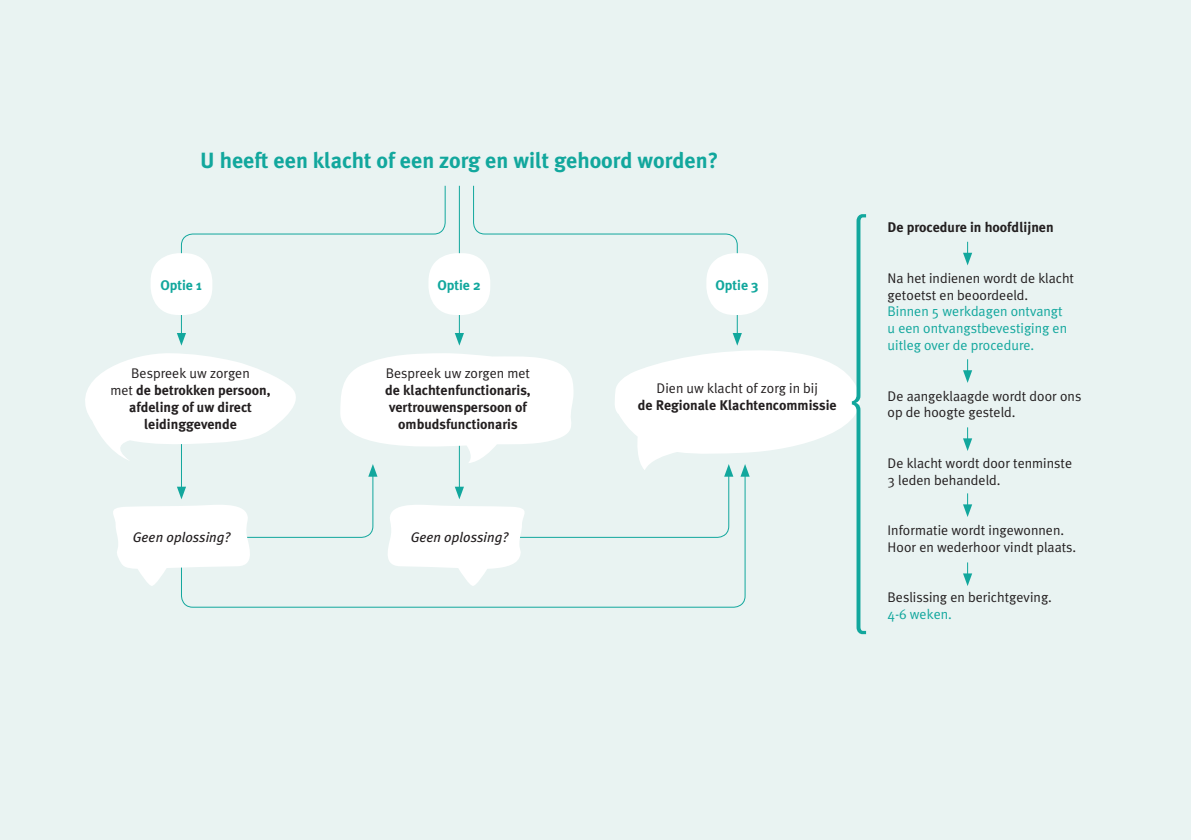
<style>
.page{position:relative;width:1191px;height:840px;background:#fff}
.page>*{position:absolute;margin:0;border:0;box-sizing:border-box;transform-origin:0 0}
.t1{font:700 22px "Meta Plus";color:#12a79d}
.t2{font:14px/16.8px "Meta Plus Normal";color:#231f20}
.t3{font:700 14px/16.8px "Meta Plus";color:#231f20;text-align:center}
.t4{font:14px/16.8px "Meta Plus Normal";color:#12a79d}
.t5{font:italic 14px "Meta Plus";color:#231f20}
.t6{font:700 14px "Meta Plus";color:#12a79d}
.s1{font-family:"Meta Plus Normal";font-weight:400}
</style>
<div class="page">
<div style="left:0;top:0;width:1191px;height:839px;background:#e9f3f2"></div>
<hr style="left:1190px;top:0;width:1px;height:839px;background:#fff">
<hr style="left:459px;top:186px;width:1px;height:150px;background:#12a79d">
<svg style="left:963px;top:242px;width:9px;height:23px"></svg>
<svg style="left:963px;top:359px;width:9px;height:23px"></svg>
<svg style="left:963px;top:427px;width:9px;height:24px"></svg>
<svg style="left:963px;top:493px;width:9px;height:23px"></svg>
<svg style="left:963px;top:562px;width:9px;height:23px"></svg>
<svg style="left:85px;top:214px;width:782px;height:419px"></svg>
<div style="left:151px;top:253px;width:61px;height:62px;background:#fff;border-radius:28px"></div>
<div style="left:428px;top:253px;width:62px;height:62px;background:#fff;border-radius:28px"></div>
<div style="left:706px;top:253px;width:62px;height:62px;background:#fff;border-radius:28px"></div>
<h1 class="t1" style="left:200px;top:148px;width:519px">U heeft een klacht of een zorg en wilt gehoord worden?</h1>
<p class="t6" style="left:160px;top:276px;width:43px">Optie 1</p>
<p class="t6" style="left:437px;top:276px;width:45px">Optie 2</p>
<p class="t6" style="left:715px;top:276px;width:44px">Optie 3</p>
<p class="t2" style="left:131px;top:365px;width:120px">Bespreek uw zorgen</p>
<p class="t3" style="left:110px;top:381px;width:162px"><span class="s1">met</span> de betrokken persoon, afdeling of uw direct leidinggevende</p>
<p class="t2" style="left:386px;top:365px;width:146px">Bespreek uw zorgen met</p>
<p class="t3" style="left:385px;top:381px;width:147px">de klachtenfunctionaris, vertrouwenspersoon of ombudsfunctionaris</p>
<p class="t5" style="left:133px;top:528px;width:99px">Geen oplossing?</p>
<p class="t5" style="left:411px;top:528px;width:99px">Geen oplossing?</p>
<p class="t2" style="left:656px;top:380px;width:163px">Dien uw klacht of zorg in bij</p>
<p class="t3" style="left:638px;top:396px;width:200px">de Regionale Klachtencommissie</p>
<p class="t3" style="left:887px;top:219px;width:168px">De procedure in hoofdlijnen</p>
<p class="t2" style="left:887px;top:269px;width:188px">Na het indienen wordt de klacht getoetst en beoordeeld.</p>
<p class="t4" style="left:887px;top:303px;width:181px">Binnen 5 werkdagen ontvangt u een ontvangstbevestiging en uitleg over de procedure.</p>
<p class="t2" style="left:887px;top:387px;width:195px">De aangeklaagde wordt door ons op de hoogte gesteld.</p>
<p class="t2" style="left:887px;top:454px;width:186px">De klacht wordt door tenminste<br>3 leden behandeld.</p>
<p class="t2" style="left:887px;top:521px;width:190px">Informatie wordt ingewonnen.<br>Hoor en wederhoor vindt plaats.</p>
<p class="t2" style="left:887px;top:588px;width:166px">Beslissing en berichtgeving.</p>
<p class="t4" style="left:887px;top:605px;width:66px">4-6 weken.</p>
</div>
